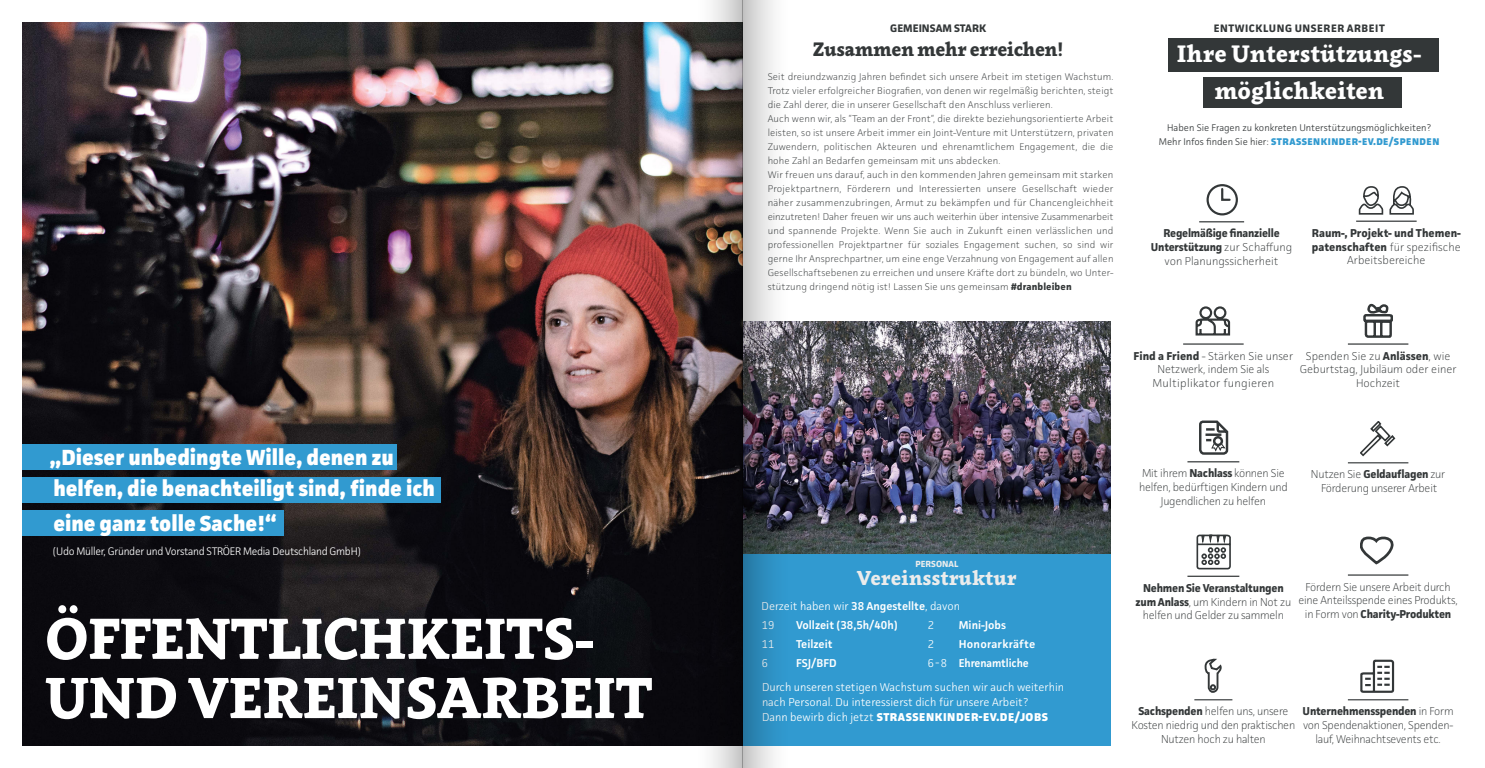
<style>
.page{position:relative;width:1485px;height:768px;background:#fff}
.page>*{position:absolute;margin:0;border:0;box-sizing:border-box;transform-origin:0 0}
.t1{font:800 57.3px/59.2px "Clavo";letter-spacing:-.01em;color:#fff}
.t2{font:800 23.62px/36.2px "Clavo";color:#fff;text-align:center}
.t3{font:800 21.98px/31.7px "Facit";color:#fff}
.t4{font:800 20.02px "Clavo";color:#ebecec}
.t5{font:800 19.35px "Clavo";letter-spacing:-.02em;color:#333738}
.t6{font:200 11.48px/13.7px "Facit";letter-spacing:-.02em;color:#333738;text-align:center}
.t7{font:200 11.48px/13.7px "Facit";color:#333738;text-align:center}
.t8{font:700 11.48px/13.7px "Facit";letter-spacing:-.02em;color:#333738;text-align:center}
.t9{font:700 11.48px/13.7px "Facit";color:#333738;text-align:center}
.t10{font:300 11.4px/15.2px "Facit";color:#fff}
.t11{font:600 11.4px "Facit";color:#fff}
.t12{font:600 11.4px "Facit";letter-spacing:.02em;color:#fff}
.t13{font:300 10.95px "Facit";letter-spacing:-.025em;color:#fff}
.t14{font:700 10.95px "Facit";color:#333738}
.t15{font:700 10.88px "Facit";letter-spacing:.05em;color:#333738}
.t16{font:200 9.75px/14px "Facit";letter-spacing:.01em;color:#333738}
.t17{font:300 9.75px/14px "Facit";color:#333738;text-align:center}
.t18{font:700 8.85px "Facit";color:#ebecec}
.s1{font-weight:700}
.s2{font-weight:800;color:#319ad0}
.s3{font-weight:200}
.s4{font-weight:600}
.s5{font-weight:300}
.s6{font-weight:800}
</style>
<div class="page">
<img style="left:792px;top:322px;width:319px;height:232px">
<div style="left:743px;top:554px;width:368px;height:191px;background:#319ad0"></div>
<img style="left:22px;top:22px;width:671px;height:724px">
<div style="left:1203px;top:77px;width:199px;height:31px;background:#333738"></div>
<div style="left:1168px;top:38px;width:271px;height:33px;background:#333738"></div>
<hr style="left:1199px;top:221px;width:45px;height:1px;background:#333738">
<div style="left:1207px;top:184px;width:31px;height:31px;border:2px solid #333738;border-radius:50%"></div>
<svg style="left:1221px;top:187px;width:11px;height:14px"></svg>
<hr style="left:1356px;top:221px;width:61px;height:1px;background:#333738">
<svg style="left:1358px;top:186px;width:56px;height:29px"></svg>
<hr style="left:1183px;top:343px;width:61px;height:2px;background:#333738">
<svg style="left:1195px;top:306px;width:36px;height:30px"></svg>
<hr style="left:1348px;top:343px;width:60px;height:2px;background:#333738">
<svg style="left:1363px;top:303px;width:30px;height:35px"></svg>
<hr style="left:1187px;top:461px;width:52px;height:1px;background:#333738">
<svg style="left:1199px;top:420px;width:30px;height:35px"></svg>
<hr style="left:1348px;top:462px;width:60px;height:1px;background:#333738">
<svg style="left:1360px;top:421px;width:36px;height:36px"></svg>
<hr style="left:1187px;top:576px;width:52px;height:1px;background:#333738">
<svg style="left:1196px;top:534px;width:35px;height:36px"></svg>
<hr style="left:1348px;top:574px;width:60px;height:2px;background:#333738">
<svg style="left:1360px;top:536px;width:34px;height:29px"></svg>
<hr style="left:1194px;top:699px;width:38px;height:1px;background:#333738">
<svg style="left:1204px;top:658px;width:18px;height:35px"></svg>
<hr style="left:1348px;top:699px;width:60px;height:1px;background:#333738">
<svg style="left:1360px;top:659px;width:35px;height:34px"></svg>
<div style="left:23px;top:477px;width:418px;height:26px;background:#319ad0"></div>
<div style="left:23px;top:444px;width:374px;height:26px;background:#319ad0"></div>
<div style="left:23px;top:510px;width:261px;height:26px;background:#319ad0"></div>
<svg style="left:743px;top:0;width:49px;height:768px"></svg>
<img style="left:693px;top:0;width:50px;height:768px">
<h3 class="t3" style="left:50px;top:442px;width:387px">„Dieser unbedingte Wille, denen zu helfen, die benachteiligt sind, finde ich</h3>
<h3 class="t3" style="left:53px;top:508px;width:225px">eine ganz tolle Sache!“</h3>
<p class="t13" style="left:53px;top:545px;width:309px">(Udo Müller, Gründer und Vorstand STRÖER Media Deutschland GmbH)</p>
<h1 class="t1" style="left:45px;top:609px;width:609px">ÖFFENTLICHKEITS-<br>UND VEREINSARBEIT</h1>
<p class="t14" style="left:890px;top:22px;width:97px">GEMEINSAM STARK</p>
<h3 class="t5" style="left:813px;top:37px;width:252px">Zusammen mehr erreichen!</h3>
<p class="t16" style="left:768px;top:70px;width:347px">Seit dreiundzwanzig Jahren befindet sich unsere Arbeit im stetigen Wachstum.<br>Trotz vieler erfolgreicher Biografien, von denen wir regelmäßig berichten, steigt die Zahl derer, die in unserer Gesellschaft den Anschluss verlieren.<br>Auch wenn wir, als “Team an der Front“, die direkte beziehungsorientierte Arbeit leisten, so ist unsere Arbeit immer ein Joint-Venture mit Unterstützern, privaten Zuwendern, politischen Akteuren und ehrenamtlichem Engagement, die die hohe Zahl an Bedarfen gemeinsam mit uns abdecken.<br>Wir freuen uns darauf, auch in den kommenden Jahren gemeinsam mit starken Projektpartnern, Förderern und Interessierten unsere Gesellschaft wieder näher zusammenzubringen, Armut zu bekämpfen und für Chancengleichheit einzutreten! Daher freuen wir uns auch weiterhin über intensive Zusammenarbeit und spannende Projekte. Wenn Sie auch in Zukunft einen verlässlichen und professionellen Projektpartner für soziales Engagement suchen, so sind wir gerne Ihr Ansprechpartner, um eine enge Verzahnung von Engagement auf allen Gesellschaftsebenen zu erreichen und unsere Kräfte dort zu bündeln, wo Unter&shy;stützung dringend nötig ist! Lassen Sie uns gemeinsam <span class="s1">#dranbleiben</span></p>
<p class="t15" style="left:1214px;top:22px;width:173px">ENTWICKLUNG UNSERER ARBEIT</p>
<h2 class="t2" style="left:1177px;top:36px;width:246px">Ihre Unterstützungs&shy;möglichkeiten</h2>
<p class="t17" style="left:1159px;top:121px;width:282px">Haben Sie Fragen zu konkreten Unterstützungsmöglichkeiten?<br>Mehr Infos finden Sie hier: <span class="s2">STRASSENKINDER-EV.DE/SPENDEN</span></p>
<p class="t8" style="left:1151px;top:227px;width:143px">Regelmäßige finanzielle<br>Unterstützung <span class="s3">zur Schaffung von Planungssicherheit</span></p>
<p class="t9" style="left:1312px;top:226px;width:151px">Raum-, Projekt- und Themen&shy;patenschaften <span class="s3">für spezifische<br>Arbeitsbereiche</span></p>
<p class="t7" style="left:1134px;top:349px;width:161px"><span class="s1">Find a Friend</span> - Stärken Sie unser<br>Netzwerk, indem Sie als<br>Multiplikator fungieren</p>
<p class="t7" style="left:1300px;top:349px;width:158px">Spenden Sie zu <span class="s1">Anlässen</span>, wie<br>Geburtstag, Jubiläum oder einer<br>Hochzeit</p>
<p class="t18" style="left:916px;top:559px;width:44px">PERSONAL</p>
<h3 class="t4" style="left:857px;top:566px;width:161px">Vereinsstruktur</h3>
<p class="t10" style="left:762px;top:599px;width:200px">Derzeit haben wir <span class="s4">38 Angestellte</span>, davon</p>
<p class="t10" style="left:762px;top:618px;width:14px">19</p>
<p class="t11" style="left:796px;top:620px;width:103px">Vollzeit (38,5h/40h)</p>
<p class="t10" style="left:928px;top:618px;width:8px">2</p>
<p class="t11" style="left:959px;top:620px;width:49px">Mini-Jobs</p>
<p class="t10" style="left:762px;top:637px;width:14px">11</p>
<p class="t11" style="left:796px;top:639px;width:38px">Teilzeit</p>
<p class="t10" style="left:928px;top:637px;width:8px">2</p>
<p class="t12" style="left:959px;top:639px;width:78px">Honorarkräfte</p>
<p class="t10" style="left:762px;top:656px;width:8px">6</p>
<p class="t11" style="left:796px;top:657px;width:42px">FSJ/BFD</p>
<p class="t11" style="left:928px;top:657px;width:103px"><span class="s5">6 - 8</span> Ehrenamtliche</p>
<p class="t10" style="left:762px;top:679px;width:304px">Durch unseren stetigen Wachstum suchen wir auch weiterhin nach Personal. Du interessierst dich für unsere Arbeit?<br>Dann bewirb dich jetzt <span class="s6">STRASSENKINDER-EV.DE/JOBS</span></p>
<p class="t6" style="left:1139px;top:467px;width:150px">Mit ihrem <span class="s1">Nachlass</span> können Sie helfen, bedürftigen Kindern und<br>Jugendlichen zu helfen</p>
<p class="t6" style="left:1311px;top:468px;width:136px">Nutzen Sie <span class="s1">Geldauflagen</span> zur<br>Förderung unserer Arbeit</p>
<p class="t6" style="left:1136px;top:581px;width:157px"><span class="s1">Nehmen Sie Veranstaltungen zum Anlass</span>, um Kindern in Not zu helfen und Gelder zu sammeln</p>
<p class="t6" style="left:1298px;top:580px;width:161px">Fördern Sie unsere Arbeit durch eine Anteilsspende eines Produkts, in Form von <span class="s1">Charity-Produkten</span></p>
<p class="t6" style="left:1132px;top:705px;width:165px"><span class="s1">Sachspenden</span> helfen uns, unsere<br>Kosten niedrig und den praktischen<br>Nutzen hoch zu halten</p>
<p class="t6" style="left:1303px;top:705px;width:152px"><span class="s1">Unternehmensspenden</span> in Form von Spendenaktionen, Spenden&shy;lauf, Weihnachtsevents etc.</p>
</div>
